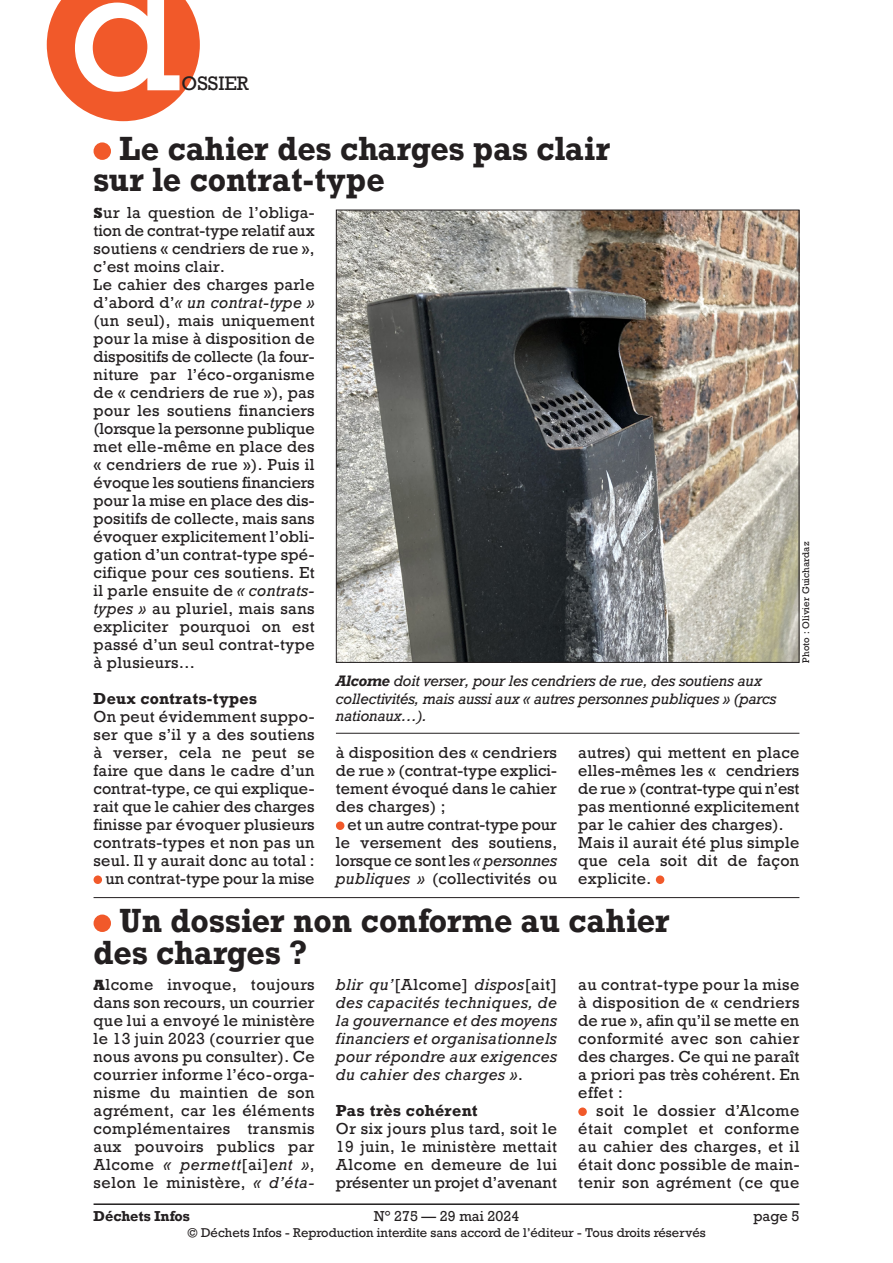
<style>
.page{position:relative;width:893px;height:1263px;background:#fff}
.page>*{position:absolute;margin:0;border:0;box-sizing:border-box;transform-origin:0 0}
.t1{font:166.5px "Rockwell";color:#fff}
.Texte_courant{font:700 31.5px/31.5px "Rockwell";letter-spacing:.01em;color:#231f20;scale:.95 1}
.t2{font:18.3px "Rockwell";color:#231f20}
.Texte_courant-2{font:15px/18px "Rockwell";letter-spacing:.015em;color:#231f20;text-align:justify}
.Texte_courant-3{font:italic 15px/18px "Rockwell";letter-spacing:.025em;color:#231f20;text-align:justify}
.Texte_courant-4{font:700 15px "Rockwell";letter-spacing:.025em;color:#231f20}
.Légende_photo{font:italic 14.25px/17.2px "Rockwell";letter-spacing:-.01em;color:#231f20}
.t3{font:13.5px "Rockwell";color:#231f20}
.t4{font:700 13.5px "Rockwell";color:#231f20}
.t5{font:12px "Rockwell";color:#231f20}
.Crédit_photo{font:9px "Rockwell";letter-spacing:.015em;color:#231f20}
.s1{font-family:"Rockwell Std";font-weight:800}
.s2{font-style:italic}
.s3{font-weight:700}
.s4{font-style:normal}
</style>
<div class="page">
<hr style="left:94px;top:1203px;width:705px;height:2px;background:#231f20">
<div style="left:94px;top:142px;width:17px;height:18px;background:#f1592a;border-radius:50%"></div>
<div style="left:94px;top:875px;width:8px;height:9px;background:#f1592a;border-radius:50%"></div>
<div style="left:336px;top:821px;width:8px;height:9px;background:#f1592a;border-radius:50%"></div>
<div style="left:656px;top:875px;width:8px;height:9px;background:#f1592a;border-radius:50%"></div>
<hr style="left:94px;top:897px;width:705px;height:1px;background:#231f20">
<div style="left:94px;top:914px;width:17px;height:18px;background:#f1592a;border-radius:50%"></div>
<div style="left:578px;top:1107px;width:9px;height:9px;background:#f1592a;border-radius:50%"></div>
<img style="left:338px;top:212px;width:459px;height:449px">
<hr style="left:336px;top:733px;width:463px;height:1px;background:#231f20">
<svg style="left:47px;top:0;width:153px;height:121px;background:#f3734b"></svg>
<h1 class="t1" style="left:69px;top:-73px;width:114px">d</h1>
<p class="t2" style="left:182px;top:72px;width:69px">OSSIER</p>
<p class="Texte_courant" style="left:94px;top:132px;width:546px;text-indent:26px">Le cahier des charges pas clair sur le contrat-type</p>
<p class="Texte_courant-2" style="left:94px;top:204px;width:223px"><span class="s1">S</span>ur la question de l’obliga&shy;tion de contrat-type relatif aux soutiens « cendriers de rue », c’est moins clair.</p>
<p class="Texte_courant-2" style="left:94px;top:276px;width:223px">Le cahier des charges parle d’abord d’<span class="s2">« un contrat-type » </span>(un seul), mais uniquement pour la mise à disposition de dispositifs de collecte (la four&shy;niture par l’éco-organisme de « cendriers de rue »), pas pour les soutiens financiers (lorsque la personne publique met elle-même en place des « cendriers de rue »). Puis il évoque les soutiens financiers pour la mise en place des dis&shy;positifs de collecte, mais sans évoquer explicitement l’obli&shy;gation d’un contrat-type spé&shy;cifique pour ces soutiens. Et il parle ensuite de <span class="s2">« contrats&shy;types »</span> au pluriel, mais sans expliciter pourquoi on est passé d’un seul contrat-type à plusieurs…</p>
<p class="Texte_courant-4" style="left:94px;top:689px;width:165px">Deux contrats-types</p>
<p class="Texte_courant-2" style="left:94px;top:708px;width:223px">On peut évidemment suppo&shy;ser que s’il y a des soutiens à verser, cela ne peut se faire que dans le cadre d’un contrat-type, ce qui explique&shy;rait que le cahier des charges finisse par évoquer plusieurs contrats-types et non pas un seul. Il y aurait donc au total :</p>
<p class="Texte_courant-2" style="left:105px;top:870px;width:211px">un contrat-type pour la mise</p>
<p class="Crédit_photo" style="left:800px;top:663px;width:122px;rotate:-90deg">Photo : Olivier Guichardaz</p>
<p class="Légende_photo" style="left:336px;top:673px;width:442px"><span class="s3">Alcome</span> doit verser, pour les cendriers de rue, des soutiens aux collectivités, mais aussi aux « autres personnes publiques » (parcs nationaux…).</p>
<p class="Texte_courant-2" style="left:578px;top:744px;width:223px">autres) qui mettent en place elles-mêmes les « cendriers de rue » (contrat-type qui n’est pas mentionné explicitement par le cahier des charges).</p>
<p class="Texte_courant-2" style="left:578px;top:834px;width:223px">Mais il aurait été plus simple que cela soit dit de façon explicite.</p>
<p class="Texte_courant" style="left:94px;top:904px;width:608px;text-indent:26px">Un dossier non conforme au cahier des charges ?</p>
<p class="Texte_courant-2" style="left:94px;top:976px;width:223px"><span class="s1">A</span>lcome invoque, toujours dans son recours, un courrier que lui a envoyé le ministère le 13 juin 2023 (courrier que nous avons pu consulter). Ce courrier informe l’éco-orga&shy;nisme du maintien de son agrément, car les éléments complémentaires transmis aux pouvoirs publics par Alcome <span class="s2">« permett</span>[ai]<span class="s2">ent »</span>, selon le ministère, <span class="s2">« d’éta-</span></p>
<p class="Texte_courant-3" style="left:336px;top:976px;width:223px">blir qu’<span class="s4">[Alcome]</span> dispos<span class="s4">[ait] </span>des capacités techniques, de la gouvernance et des moyens financiers et organisationnels pour répondre aux exigences du cahier des charges »<span class="s4">.</span></p>
<p class="Texte_courant-2" style="left:336px;top:744px;width:223px">à disposition des « cendriers de rue » (contrat-type explici&shy;tement évoqué dans le cahier des charges) ;</p>
<p class="Texte_courant-2" style="left:336px;top:816px;width:223px;text-indent:12px">et un autre contrat-type pour le versement des soutiens, lorsque ce sont les <span class="s2">« personnes publiques »</span> (collectivités ou</p>
<p class="Texte_courant-2" style="left:578px;top:976px;width:223px">au contrat-type pour la mise à disposition de « cendriers de rue », afin qu’il se mette en conformité avec son cahier des charges. Ce qui ne paraît a priori pas très cohérent. En effet :</p>
<p class="Texte_courant-2" style="left:578px;top:1102px;width:223px;text-indent:18px">soit le dossier d’Alcome était complet et conforme au cahier des charges, et il était donc possible de main&shy;tenir son agrément (ce que</p>
<p class="Texte_courant-4" style="left:336px;top:1101px;width:143px">Pas très cohérent</p>
<p class="Texte_courant-2" style="left:336px;top:1120px;width:223px">Or six jours plus tard, soit le 19 juin, le ministère mettait Alcome en demeure de lui présenter un projet d’avenant</p>
<p class="t4" style="left:94px;top:1207px;width:98px">Déchets Infos</p>
<p class="t3" style="left:374px;top:1207px;width:147px">N° 275 — 29 mai 2024</p>
<p class="t3" style="left:753px;top:1207px;width:48px">page 5</p>
<p class="t5" style="left:187px;top:1225px;width:520px">© Déchets Infos - Reproduction interdite sans accord de l’éditeur - Tous droits réservés</p>
</div>
